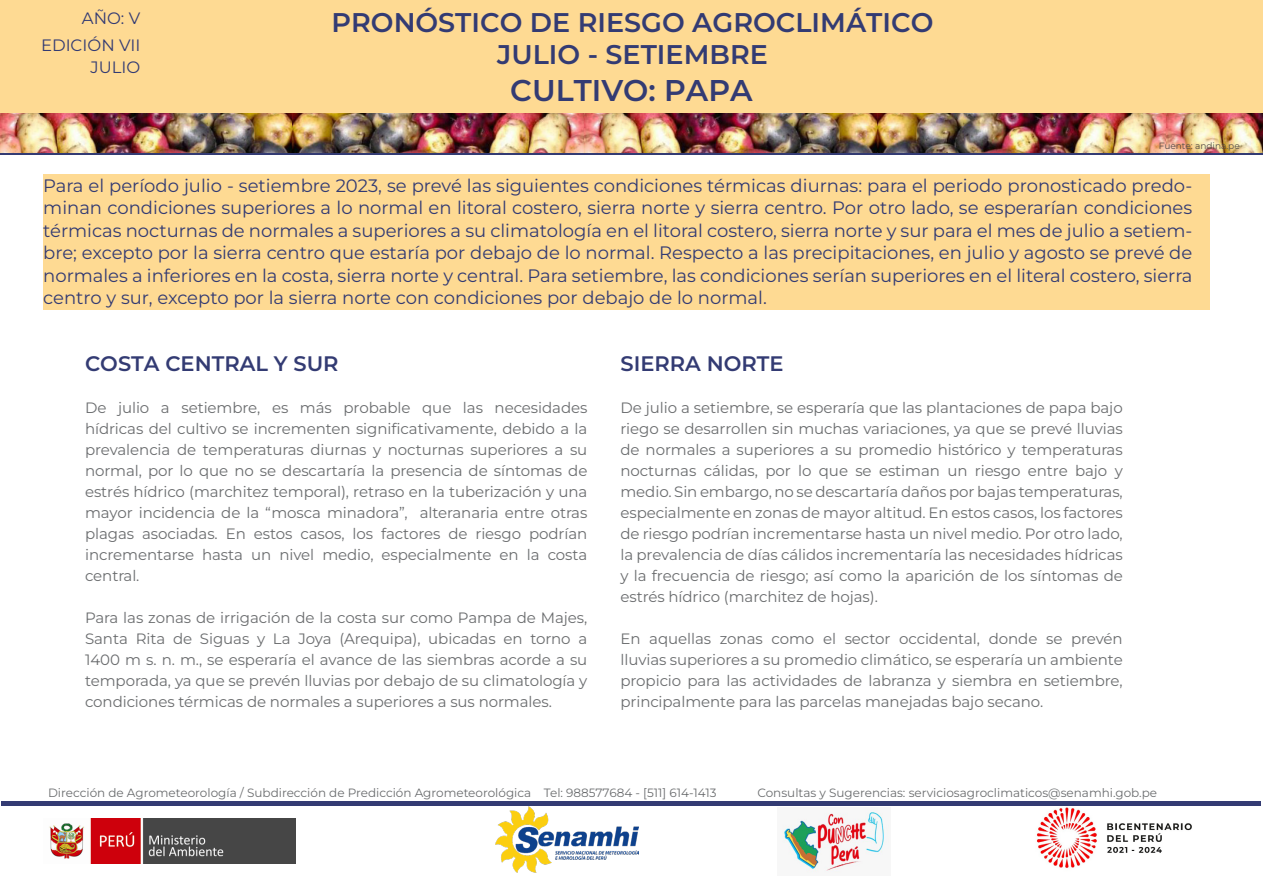
<style>
.page{position:relative;width:1263px;height:893px;background:#fff}
.page>*{position:absolute;margin:0;border:0;box-sizing:border-box;transform-origin:0 0}
.TITULO_BLANCO{font:600 30px "Montserrat";color:#333b73}
.TITULO_BLANCO-2{font:600 27px "Montserrat";color:#333b73}
.TEXTO_MONSER-REG{font:600 21px "Montserrat";color:#333b73}
.t1{font:18px/22.5px "Montserrat";color:#333b73;text-align:justify}
.t2{font:16.5px/27px "Montserrat";color:#333b73;text-align:right}
.TEXTO_MONSER-REG-2{font:15px/21px "Montserrat";letter-spacing:-.005em;color:#6b6d6f;text-align:justify}
.t3{font:12px "Montserrat";color:#6b6d6f}
.t4{font:9px "Montserrat";color:#504845}
</style>
<div class="page">
<div style="left:0;top:0;width:1263px;height:155px;background:#feda93"></div>
<img style="left:0;top:152px;width:1263px;height:3px">
<div style="left:43px;top:175px;width:1166px;height:135px;background:#feda93"></div>
<div style="left:1px;top:801px;width:1260px;height:5px;background:#333b73"></div>
<img style="left:0;top:113px;width:1166px;height:39px">
<img style="left:1166px;top:113px;width:97px;height:39px">
<img style="left:49px;top:818px;width:247px;height:45px">
<img style="left:495px;top:807px;width:144px;height:65px">
<img style="left:1036px;top:807px;width:156px;height:61px">
<img style="left:782px;top:807px;width:107px;height:66px">
<p class="t2" style="left:41px;top:4px;width:101px">AÑO: V<br>EDICIÓN VII</p>
<p class="t2" style="left:90px;top:53px;width:51px">JULIO</p>
<p class="TITULO_BLANCO-2" style="left:332px;top:4px;width:603px">PRONÓSTICO DE RIESGO AGROCLIMÁTICO</p>
<p class="TITULO_BLANCO-2" style="left:497px;top:37px;width:272px">JULIO - SETIEMBRE</p>
<p class="TITULO_BLANCO" style="left:510px;top:70px;width:244px">CULTIVO: PAPA</p>
<p class="t4" style="left:1159px;top:140px;width:83px">Fuente: andina.pe</p>
<p class="t1" style="left:43px;top:174px;width:1151px">Para el período julio - setiembre 2023, se prevé las siguientes condiciones térmicas diurnas: para el periodo pronosticado predo&shy;minan condiciones superiores a lo normal en litoral costero, sierra norte y sierra centro. Por otro lado, se esperarían condiciones térmicas nocturnas de normales a superiores a su climatología en el litoral costero, sierra norte y sur para el mes de julio a setiem&shy;bre; excepto por la sierra centro que estaría por debajo de lo normal. Respecto a las precipitaciones, en julio y agosto se prevé de normales a inferiores en la costa, sierra norte y central. Para setiembre, las condiciones serían superiores en el literal costero, sierra centro y sur, excepto por la sierra norte con condiciones por debajo de lo normal.</p>
<p class="TEXTO_MONSER-REG" style="left:85px;top:349px;width:255px">COSTA CENTRAL Y SUR</p>
<p class="TEXTO_MONSER-REG-2" style="left:85px;top:396px;width:504px">De julio a setiembre, es más probable que las necesidades hídricas del cultivo se incrementen significativamente, debido a la prevalencia de temperaturas diurnas y nocturnas superiores a su normal, por lo que no se descartaría la presencia de síntomas de estrés hídrico (marchitez temporal), retraso en la tuberización y una mayor incidencia de la “mosca minadora”, alteranaria entre otras plagas asociadas. En estos casos, los factores de riesgo podrían incrementarse hasta un nivel medio, especialmente en la costa central.</p>
<p class="TEXTO_MONSER-REG-2" style="left:85px;top:606px;width:504px">Para las zonas de irrigación de la costa sur como Pampa de Majes, Santa Rita de Siguas y La Joya (Arequipa), ubicadas en torno a 1400 m s. n. m., se esperaría el avance de las siembras acorde a su temporada, ya que se prevén lluvias por debajo de su climatología y condiciones térmicas de normales a superiores a sus normales.</p>
<p class="TEXTO_MONSER-REG" style="left:620px;top:349px;width:164px">SIERRA NORTE</p>
<p class="TEXTO_MONSER-REG-2" style="left:620px;top:396px;width:504px">De julio a setiembre, se esperaría que las plantaciones de papa bajo riego se desarrollen sin muchas variaciones, ya que se prevé lluvias de normales a superiores a su promedio histórico y temperaturas nocturnas cálidas, por lo que se estiman un riesgo entre bajo y medio. Sin embargo, no se descartaría daños por bajas temperaturas, especialmente en zonas de mayor altitud. En estos casos, los factores de riesgo podrían incrementarse hasta un nivel medio. Por otro lado, la prevalencia de días cálidos incrementaría las necesidades hídricas y la frecuencia de riesgo; así como la aparición de los síntomas de estrés hídrico (marchitez de hojas).</p>
<p class="TEXTO_MONSER-REG-2" style="left:620px;top:627px;width:504px">En aquellas zonas como el sector occidental, donde se prevén lluvias superiores a su promedio climático, se esperaría un ambiente propicio para las actividades de labranza y siembra en setiembre, principalmente para las parcelas manejadas bajo secano.</p>
<p class="t3" style="left:48px;top:784px;width:670px">Dirección de Agrometeorología / Subdirección de Predicción Agrometeorológica Tel: 988577684 - [511] 614-1413</p>
<p class="t3" style="left:757px;top:784px;width:401px">Consultas y Sugerencias: serviciosagroclimaticos@senamhi.gob.pe</p>
</div>
